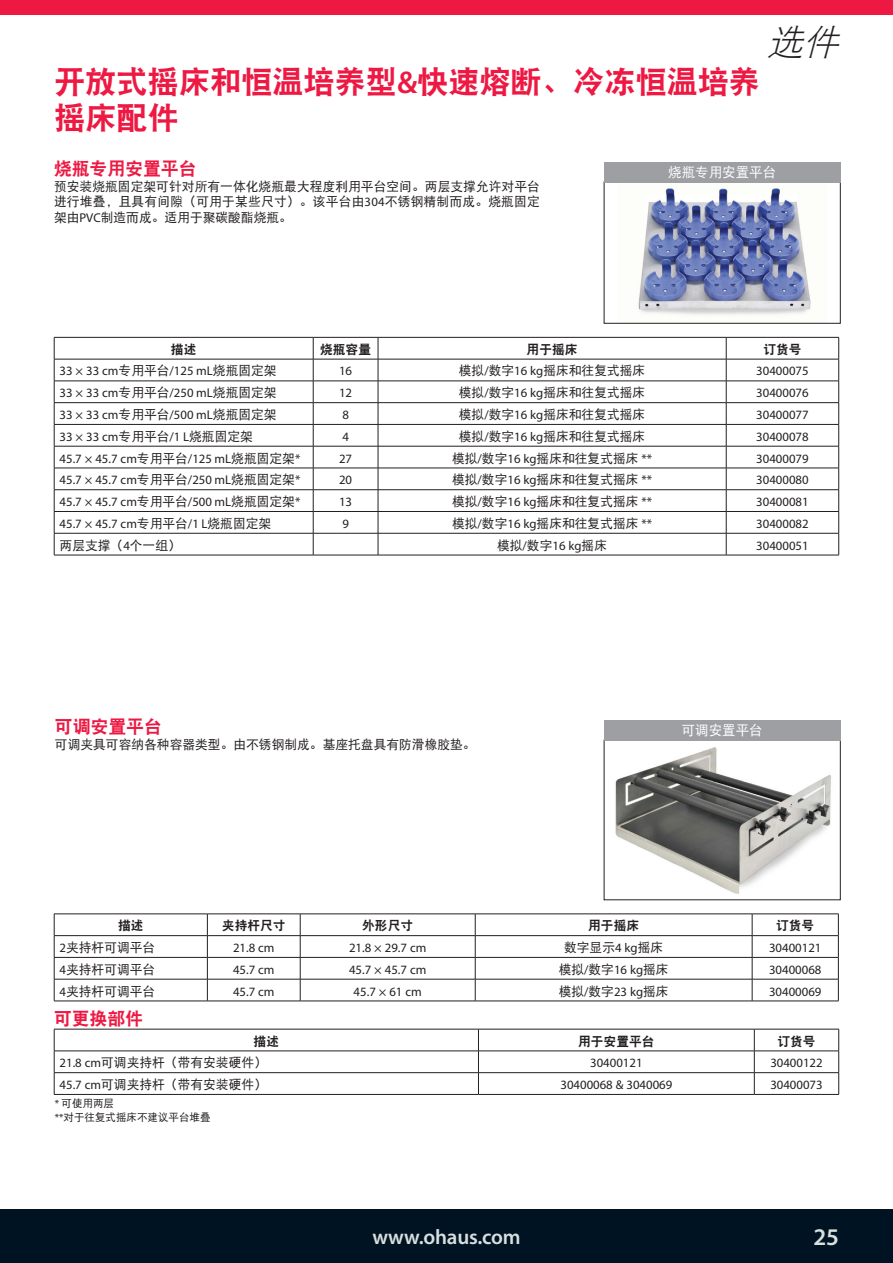
<style>
.page{position:relative;width:893px;height:1263px;background:#fff}
.page>*{position:absolute;margin:0;border:0;box-sizing:border-box;transform-origin:0 0}
.Interior_Product_Typ{font:italic 36px "DFP Hei W3";color:#231f20}
.Interior__Product_Na{font:31.5px/36px "DFP Hei W9";letter-spacing:-.01em;color:#ed1943}
.Page_Number{font:600 24px "Myriad Pro";color:#d9dfdf}
.t1{font:600 21px "Myriad Pro";letter-spacing:-.01em;color:#d9dfdf}
.Red_Name-Smaller_Acc{font:18px "DFP Hei W9";letter-spacing:-.01em;color:#ed1943}
.t2{font:13.5px "DFP Hei W5";color:#fff}
.Specs_Centered_Text{font:12.75px "Myriad Pro";color:#231f20}
.Specs_Left_Column{font:12.75px "Myriad Pro";color:#231f20}
.Specs_Centered_Text-2{font:12.75px "DFP Hei W5";color:#231f20}
.Body_Copy{font:12.75px/15.8px "DFP Hei W5";color:#231f20;text-align:justify}
.Specs_Left_Column-2{font:12.75px "DFP Hei W5";color:#231f20}
.Specs_Header_Centere{font:12.75px "DFP Hei W9";color:#231f20}
.Captions{font:10.5px "DFP Hei W5";color:#231f20}
.s1{font-family:"Myriad Pro";font-weight:600}
.s2{font-family:"Myriad Pro"}
.s3{font-family:"DFP Hei W5"}
</style>
<div class="page">
<div style="left:0;top:0;width:893px;height:15px;background:#ed1943"></div>
<div style="left:0;top:1209px;width:893px;height:54px;background:#001322"></div>
<img style="left:615px;top:747px;width:216px;height:147px">
<div style="left:604px;top:720px;width:237px;height:21px;background:#9d9fa2"></div>
<svg style="left:54px;top:914px;width:785px;height:87px"></svg>
<hr style="left:54px;top:1001px;width:153px;height:1px;background:#231f20">
<hr style="left:207px;top:1001px;width:93px;height:1px;background:#231f20">
<hr style="left:300px;top:1001px;width:175px;height:1px;background:#231f20">
<hr style="left:475px;top:1001px;width:277px;height:1px;background:#231f20">
<hr style="left:752px;top:1001px;width:86px;height:1px;background:#231f20">
<svg style="left:54px;top:1029px;width:785px;height:65px"></svg>
<hr style="left:54px;top:1094px;width:424px;height:1px;background:#231f20">
<hr style="left:478px;top:1094px;width:276px;height:1px;background:#231f20">
<hr style="left:754px;top:1094px;width:85px;height:1px;background:#231f20">
<svg style="left:54px;top:337px;width:785px;height:218px"></svg>
<hr style="left:54px;top:555px;width:259px;height:1px;background:#231f20">
<hr style="left:313px;top:555px;width:65px;height:1px;background:#231f20">
<hr style="left:378px;top:555px;width:348px;height:1px;background:#231f20">
<hr style="left:726px;top:555px;width:113px;height:1px;background:#231f20">
<img style="left:638px;top:188px;width:173px;height:128px">
<div style="left:604px;top:181px;width:237px;height:143px;border:1px solid #231f20"></div>
<div style="left:604px;top:162px;width:237px;height:20px;background:#9d9fa2"></div>
<p class="Interior__Product_Na" style="left:54px;top:63px;width:708px">开放式摇床和恒温培养型<span class="s1">&amp;</span>快速熔断、冷冻恒温培养摇床配件</p>
<p class="Interior_Product_Typ" style="left:767px;top:22px;width:83px">选件</p>
<p class="Red_Name-Smaller_Acc" style="left:54px;top:159px;width:144px">烧瓶专用安置平台</p>
<p class="t2" style="left:668px;top:165px;width:110px">烧瓶专用安置平台</p>
<p class="Body_Copy" style="left:54px;top:178px;width:487px">预安装烧瓶固定架可针对所有一体化烧瓶最大程度利用平台空间。两层支撑允许对平台进行堆叠，且具有间隙（可用于某些尺寸）。该平台由<span class="s2">304</span>不锈钢精制而成。烧瓶固定架由<span class="s2">PVC</span>制造而成。适用于聚碳酸酯烧瓶。</p>
<p class="Specs_Header_Centere" style="left:171px;top:342px;width:27px">描述</p>
<p class="Specs_Header_Centere" style="left:320px;top:342px;width:52px">烧瓶容量</p>
<p class="Specs_Header_Centere" style="left:527px;top:342px;width:52px">用于摇床</p>
<p class="Specs_Header_Centere" style="left:763px;top:342px;width:40px">订货号</p>
<p class="Specs_Left_Column" style="left:60px;top:363px;width:219px">33 × 33 cm<span class="s3">专用平台</span>/125 mL<span class="s3">烧瓶固定架</span></p>
<p class="Specs_Centered_Text" style="left:339px;top:363px;width:15px">16</p>
<p class="Specs_Centered_Text-2" style="left:459px;top:364px;width:188px">模拟<span class="s2">/</span>数字<span class="s2">16 kg</span>摇床和往复式摇床</p>
<p class="Specs_Centered_Text" style="left:756px;top:363px;width:54px">30400075</p>
<p class="Specs_Left_Column" style="left:60px;top:385px;width:219px">33 × 33 cm<span class="s3">专用平台</span>/250 mL<span class="s3">烧瓶固定架</span></p>
<p class="Specs_Centered_Text" style="left:339px;top:385px;width:15px">12</p>
<p class="Specs_Centered_Text-2" style="left:459px;top:386px;width:188px">模拟<span class="s2">/</span>数字<span class="s2">16 kg</span>摇床和往复式摇床</p>
<p class="Specs_Centered_Text" style="left:756px;top:385px;width:54px">30400076</p>
<p class="Specs_Left_Column" style="left:60px;top:407px;width:219px">33 × 33 cm<span class="s3">专用平台</span>/500 mL<span class="s3">烧瓶固定架</span></p>
<p class="Specs_Centered_Text" style="left:342px;top:407px;width:8px">8</p>
<p class="Specs_Centered_Text-2" style="left:459px;top:407px;width:188px">模拟<span class="s2">/</span>数字<span class="s2">16 kg</span>摇床和往复式摇床</p>
<p class="Specs_Centered_Text" style="left:756px;top:407px;width:54px">30400077</p>
<p class="Specs_Left_Column" style="left:60px;top:429px;width:195px">33 × 33 cm<span class="s3">专用平台</span>/1 L<span class="s3">烧瓶固定架</span></p>
<p class="Specs_Centered_Text" style="left:342px;top:429px;width:8px">4</p>
<p class="Specs_Centered_Text-2" style="left:459px;top:429px;width:188px">模拟<span class="s2">/</span>数字<span class="s2">16 kg</span>摇床和往复式摇床</p>
<p class="Specs_Centered_Text" style="left:756px;top:429px;width:54px">30400078</p>
<p class="Specs_Left_Column" style="left:60px;top:450px;width:242px">45.7 × 45.7 cm<span class="s3">专用平台</span>/125 mL<span class="s3">烧瓶固定架</span>*</p>
<p class="Specs_Centered_Text" style="left:339px;top:450px;width:15px">27</p>
<p class="Specs_Centered_Text-2" style="left:452px;top:451px;width:202px">模拟<span class="s2">/</span>数字<span class="s2">16 kg</span>摇床和往复式摇床 <span class="s2">**</span></p>
<p class="Specs_Centered_Text" style="left:756px;top:450px;width:54px">30400079</p>
<p class="Specs_Left_Column" style="left:60px;top:472px;width:242px">45.7 × 45.7 cm<span class="s3">专用平台</span>/250 mL<span class="s3">烧瓶固定架</span>*</p>
<p class="Specs_Centered_Text" style="left:339px;top:472px;width:15px">20</p>
<p class="Specs_Centered_Text-2" style="left:452px;top:473px;width:202px">模拟<span class="s2">/</span>数字<span class="s2">16 kg</span>摇床和往复式摇床 <span class="s2">**</span></p>
<p class="Specs_Centered_Text" style="left:756px;top:472px;width:54px">30400080</p>
<p class="Specs_Left_Column" style="left:60px;top:494px;width:242px">45.7 × 45.7 cm<span class="s3">专用平台</span>/500 mL<span class="s3">烧瓶固定架</span>*</p>
<p class="Specs_Centered_Text" style="left:339px;top:494px;width:15px">13</p>
<p class="Specs_Centered_Text-2" style="left:452px;top:495px;width:202px">模拟<span class="s2">/</span>数字<span class="s2">16 kg</span>摇床和往复式摇床 <span class="s2">**</span></p>
<p class="Specs_Centered_Text" style="left:756px;top:494px;width:54px">30400081</p>
<p class="Specs_Left_Column" style="left:60px;top:516px;width:213px">45.7 × 45.7 cm<span class="s3">专用平台</span>/1 L<span class="s3">烧瓶固定架</span></p>
<p class="Specs_Centered_Text" style="left:342px;top:516px;width:8px">9</p>
<p class="Specs_Centered_Text-2" style="left:452px;top:516px;width:202px">模拟<span class="s2">/</span>数字<span class="s2">16 kg</span>摇床和往复式摇床 <span class="s2">**</span></p>
<p class="Specs_Centered_Text" style="left:756px;top:516px;width:54px">30400082</p>
<p class="Specs_Left_Column-2" style="left:60px;top:538px;width:123px">两层支撑（<span class="s2">4</span>个一组）</p>
<p class="Specs_Centered_Text-2" style="left:497px;top:538px;width:112px">模拟<span class="s2">/</span>数字<span class="s2">16 kg</span>摇床</p>
<p class="Specs_Centered_Text" style="left:756px;top:537px;width:54px">30400051</p>
<p class="Red_Name-Smaller_Acc" style="left:55px;top:717px;width:109px">可调安置平台</p>
<p class="Body_Copy" style="left:55px;top:736px;width:422px">可调夹具可容纳各种容器类型。由不锈钢制成。基座托盘具有防滑橡胶垫。</p>
<p class="t2" style="left:682px;top:723px;width:82px">可调安置平台</p>
<p class="Specs_Header_Centere" style="left:118px;top:919px;width:27px">描述</p>
<p class="Specs_Header_Centere" style="left:222px;top:919px;width:65px">夹持杆尺寸</p>
<p class="Specs_Header_Centere" style="left:362px;top:919px;width:52px">外形尺寸</p>
<p class="Specs_Header_Centere" style="left:588px;top:919px;width:52px">用于摇床</p>
<p class="Specs_Header_Centere" style="left:776px;top:919px;width:40px">订货号</p>
<p class="Specs_Left_Column-2" style="left:60px;top:940px;width:97px"><span class="s2">2</span>夹持杆可调平台</p>
<p class="Specs_Centered_Text" style="left:233px;top:940px;width:43px">21.8 cm</p>
<p class="Specs_Centered_Text" style="left:349px;top:940px;width:79px">21.8 × 29.7 cm</p>
<p class="Specs_Centered_Text-2" style="left:564px;top:940px;width:101px">数字显示<span class="s2">4 kg</span>摇床</p>
<p class="Specs_Centered_Text" style="left:769px;top:940px;width:54px">30400121</p>
<p class="Specs_Left_Column-2" style="left:60px;top:962px;width:97px"><span class="s2">4</span>夹持杆可调平台</p>
<p class="Specs_Centered_Text" style="left:233px;top:962px;width:43px">45.7 cm</p>
<p class="Specs_Centered_Text" style="left:349px;top:962px;width:79px">45.7 × 45.7 cm</p>
<p class="Specs_Centered_Text-2" style="left:559px;top:962px;width:112px">模拟<span class="s2">/</span>数字<span class="s2">16 kg</span>摇床</p>
<p class="Specs_Centered_Text" style="left:769px;top:962px;width:54px">30400068</p>
<p class="Specs_Left_Column-2" style="left:60px;top:984px;width:97px"><span class="s2">4</span>夹持杆可调平台</p>
<p class="Specs_Centered_Text" style="left:233px;top:983px;width:43px">45.7 cm</p>
<p class="Specs_Centered_Text" style="left:354px;top:983px;width:70px">45.7 × 61 cm</p>
<p class="Specs_Centered_Text-2" style="left:559px;top:984px;width:112px">模拟<span class="s2">/</span>数字<span class="s2">23 kg</span>摇床</p>
<p class="Specs_Centered_Text" style="left:769px;top:983px;width:54px">30400069</p>
<p class="Red_Name-Smaller_Acc" style="left:54px;top:1008px;width:91px">可更换部件</p>
<p class="Specs_Header_Centere" style="left:254px;top:1034px;width:27px">描述</p>
<p class="Specs_Header_Centere" style="left:578px;top:1034px;width:78px">用于安置平台</p>
<p class="Specs_Header_Centere" style="left:777px;top:1034px;width:40px">订货号</p>
<p class="Specs_Left_Column-2" style="left:60px;top:1056px;width:209px"><span class="s2">21.8 cm</span>可调夹持杆（带有安装硬件）</p>
<p class="Specs_Centered_Text" style="left:590px;top:1055px;width:54px">30400121</p>
<p class="Specs_Centered_Text" style="left:770px;top:1055px;width:54px">30400122</p>
<p class="Specs_Left_Column-2" style="left:60px;top:1077px;width:209px"><span class="s2">45.7 cm</span>可调夹持杆（带有安装硬件）</p>
<p class="Specs_Centered_Text" style="left:560px;top:1077px;width:113px">30400068 &amp; 3040069</p>
<p class="Specs_Centered_Text" style="left:770px;top:1077px;width:54px">30400073</p>
<p class="Captions" style="left:55px;top:1098px;width:61px"><span class="s2">*</span> 可使用两层</p>
<p class="Captions" style="left:55px;top:1111px;width:157px"><span class="s2">**</span>对于往复式摇床不建议平台堆叠</p>
<h3 class="t1" style="left:372px;top:1223px;width:150px">www.ohaus.com</h3>
<p class="Page_Number" style="left:813px;top:1222px;width:27px">25</p>
</div>
